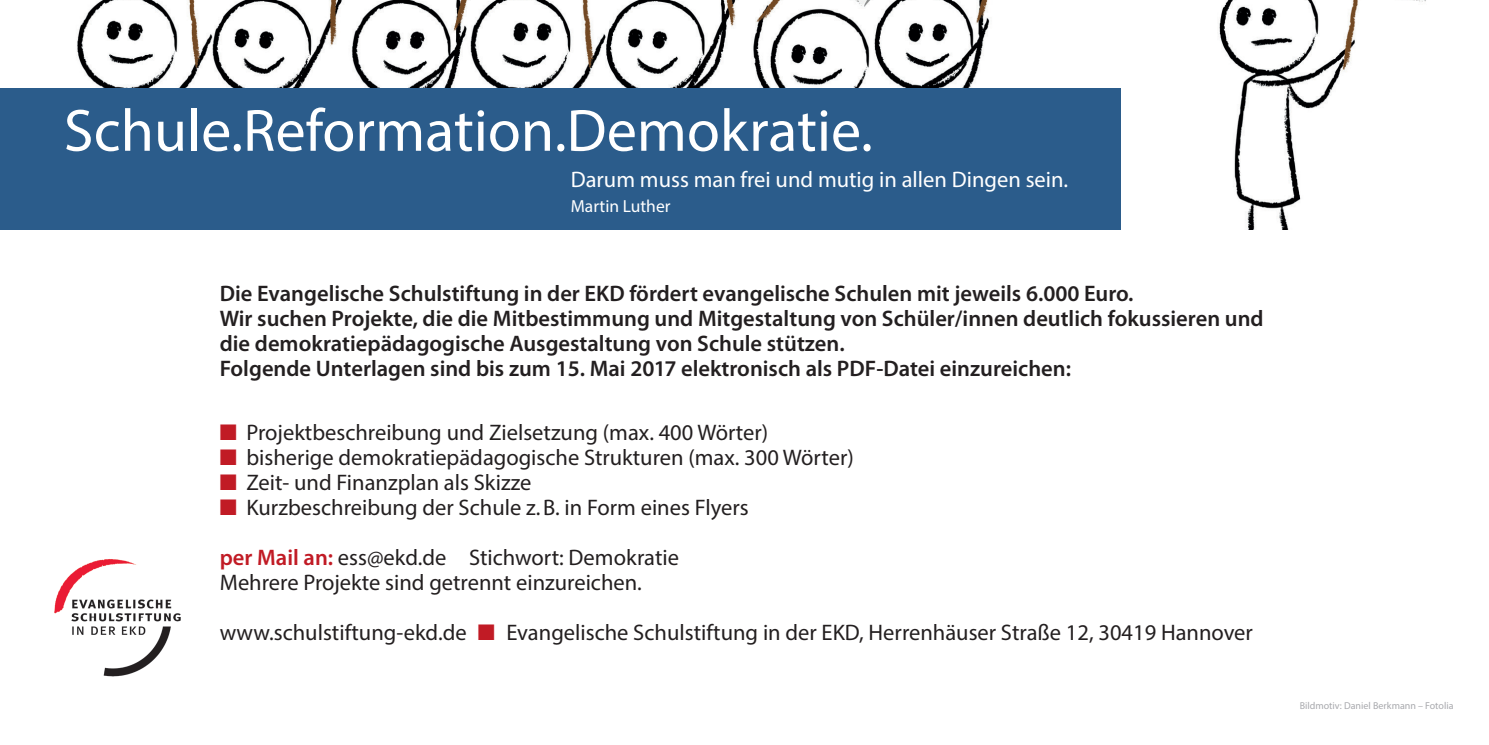
<style>
.page{position:relative;width:1489px;height:745px;background:#fff}
.page>*{position:absolute;margin:0;border:0;box-sizing:border-box;transform-origin:0 0}
.t1{font:60px "Myriad Pro";color:#fff}
.t2{font:22.5px/25px "Myriad Pro";color:#231f20}
.t3{font:600 22.5px/25px "Myriad Pro";color:#231f20}
.t4{font:22.5px "Myriad Pro";color:#fff}
.t5{font:17.5px "Myriad Pro";color:#fff}
.t6{font:10px "Myriad Pro";color:#a8a9ad}
.s1{color:#c11b25}
.s2{font-weight:600;color:#c11b25}
</style>
<div class="page">
<img style="left:77px;top:0;width:1349px;height:230px">
<img style="left:54px;top:559px;width:127px;height:118px">
<div style="left:0;top:88px;width:1120px;height:142px;background:#2b5c8b"></div>
<h1 class="t1" style="left:64px;top:93px;width:810px">Schule.Reformation.Demokratie.</h1>
<p class="t4" style="left:570px;top:166px;width:499px">Darum muss man frei und mutig in allen Dingen sein.</p>
<p class="t5" style="left:570px;top:195px;width:101px">Martin Luther</p>
<p class="t3" style="left:220px;top:281px;width:1045px">Die Evangelische Schulstiftung in der EKD fördert evangelische Schulen mit jeweils 6.000 Euro.<br>Wir suchen Projekte, die die Mitbestimmung und Mitgestaltung von Schüler/innen deutlich fokussieren und die demokratiepädagogische Ausgestaltung von Schule stützen.<br>Folgende Unterlagen sind bis zum 15. Mai 2017 elektronisch als PDF-Datei einzureichen:</p>
<p class="t2" style="left:220px;top:419px;width:550px"><span class="s1">■</span> Projektbeschreibung und Zielsetzung (max. 400 Wörter)</p>
<p class="t2" style="left:220px;top:444px;width:635px"><span class="s1">■</span> bisherige demokratiepädagogische Strukturen (max. 300 Wörter)</p>
<p class="t2" style="left:220px;top:469px;width:313px"><span class="s1">■</span> Zeit- und Finanzplan als Skizze</p>
<p class="t2" style="left:220px;top:494px;width:530px"><span class="s1">■</span> Kurzbeschreibung der Schule z. B. in Form eines Flyers</p>
<p class="t2" style="left:220px;top:544px;width:460px"><span class="s2">per Mail an:</span> ess@ekd.de Stichwort: Demokratie<br>Mehrere Projekte sind getrennt einzureichen.</p>
<p class="t2" style="left:220px;top:619px;width:1034px">www.schulstiftung-ekd.de <span class="s1">■</span> Evangelische Schulstiftung in der EKD, Herrenhäuser Straße 12, 30419 Hannover</p>
<p class="t6" style="left:1299px;top:699px;width:155px">Bildmotiv: Daniel Berkmann – Fotolia</p>
</div>
